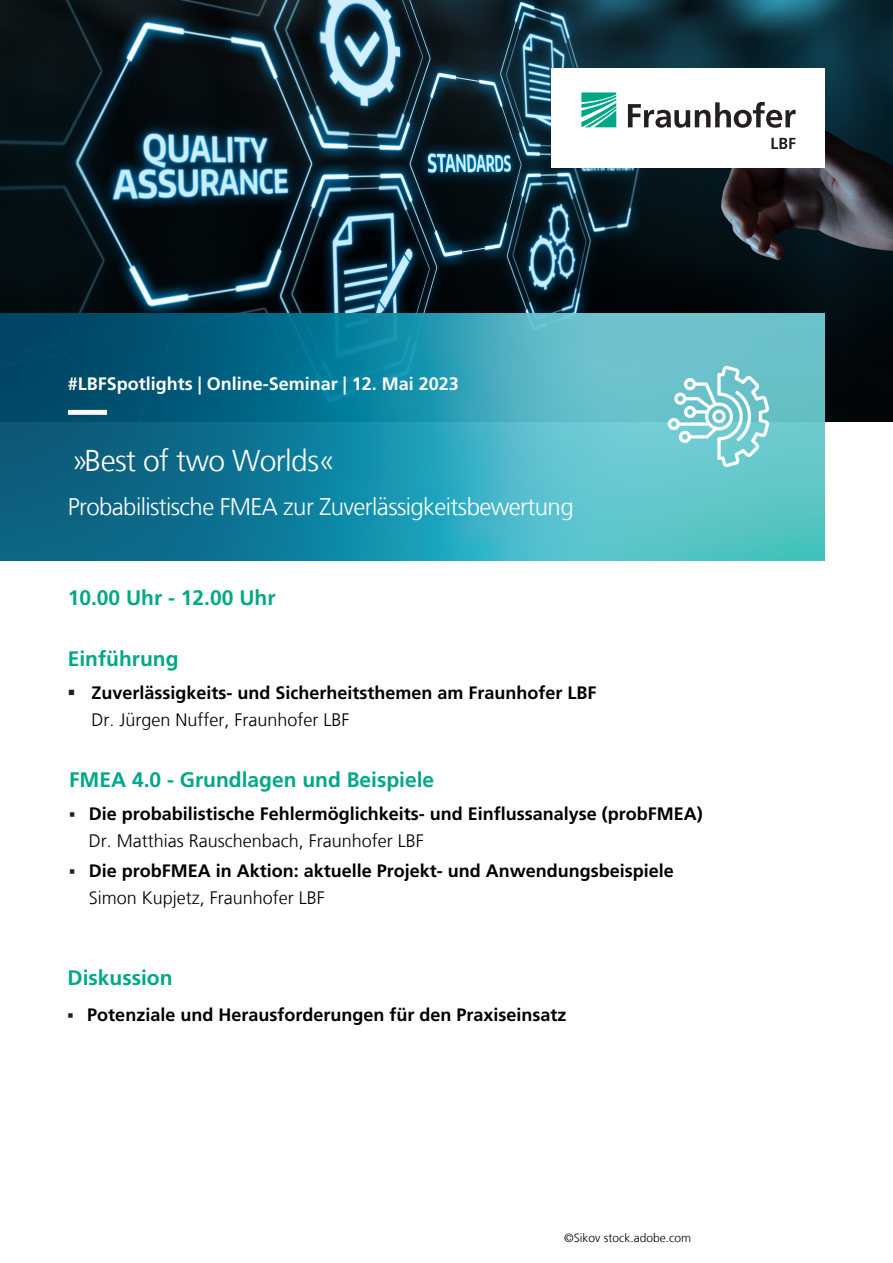
<style>
.page{position:relative;width:893px;height:1263px;background:#fff}
.page>*{position:absolute;margin:0;border:0;box-sizing:border-box;transform-origin:0 0}
.t1{font:300 30px "Frutiger LT Com";letter-spacing:-.02em;color:#fff}
.t2{font:300 24px "Frutiger LT Com";letter-spacing:-.025em;color:#fff}
.Fliesstext_9_12_5_sc{font:700 21px "Frutiger LT Com";color:#00a887}
.Fliesstext_9_12_5_sc-2{font:700 18px/27px "Frutiger LT Com";color:#000}
.Sub_Ueberschrift_12{font:700 18px "Frutiger LT Com";color:#fff}
.t3{font:300 12px "Frutiger LT Com";color:#000}
.s1{color:#231f20}
.s2{font-weight:300}
</style>
<div class="page">
<img style="left:0;top:0;width:893px;height:421px">
<div style="left:552px;top:68px;width:273px;height:99px;background:#fff"></div>
<svg style="left:581px;top:92px;width:35px;height:35px"></svg>
<svg style="left:628px;top:102px;width:168px;height:26px"></svg>
<svg style="left:771px;top:138px;width:24px;height:11px"></svg>
<svg style="left:0;top:313px;width:825px;height:247px;background:#2a8ea5"></svg>
<svg style="left:68px;top:410px;width:579px;height:5px;background:#3090a7"></svg>
<img style="left:647px;top:346px;width:142px;height:141px">
<p class="Sub_Ueberschrift_12" style="left:68px;top:374px;width:393px">#LBFSpotlights | Online-Seminar | 12. Mai 2023</p>
<h1 class="t1" style="left:72px;top:443px;width:265px">»Best of two Worlds«</h1>
<h2 class="t2" style="left:68px;top:493px;width:507px">Probabilistische FMEA zur Zuverlässigkeitsbewertung</h2>
<p class="Fliesstext_9_12_5_sc" style="left:68px;top:585px;width:209px">10.00 Uhr - 12.00 Uhr</p>
<p class="Fliesstext_9_12_5_sc" style="left:68px;top:646px;width:112px">Einführung</p>
<p class="Fliesstext_9_12_5_sc-2" style="left:91px;top:679px;width:507px;text-indent:-24px"><span class="s1">▪</span> Zuverlässigkeits- und Sicherheitsthemen am Fraunhofer LBF<br><span class="s2">Dr. Jürgen Nuffer, Fraunhofer LBF</span></p>
<p class="Fliesstext_9_12_5_sc" style="left:69px;top:768px;width:367px">FMEA 4.0 - Grundlagen und Beispiele</p>
<p class="Fliesstext_9_12_5_sc-2" style="left:89px;top:800px;width:616px;text-indent:-20px"><span class="s1">▪</span> Die probabilistische Fehlermöglichkeits- und Einflussanalyse (probFMEA)<br><span class="s2">Dr. Matthias Rauschenbach, Fraunhofer LBF</span></p>
<p class="Fliesstext_9_12_5_sc-2" style="left:89px;top:857px;width:587px;text-indent:-20px"><span class="s1">▪</span> Die probFMEA in Aktion: aktuelle Projekt- und Anwendungsbeispiele<br><span class="s2">Simon Kupjetz, Fraunhofer LBF</span></p>
<p class="Fliesstext_9_12_5_sc" style="left:68px;top:966px;width:106px">Diskussion</p>
<p class="Fliesstext_9_12_5_sc-2" style="left:67px;top:1001px;width:501px"><span class="s1">▪</span> Potenziale und Herausforderungen für den Praxiseinsatz</p>
<p class="t3" style="left:564px;top:1231px;width:128px">©Sikov stock.adobe.com</p>
</div>
